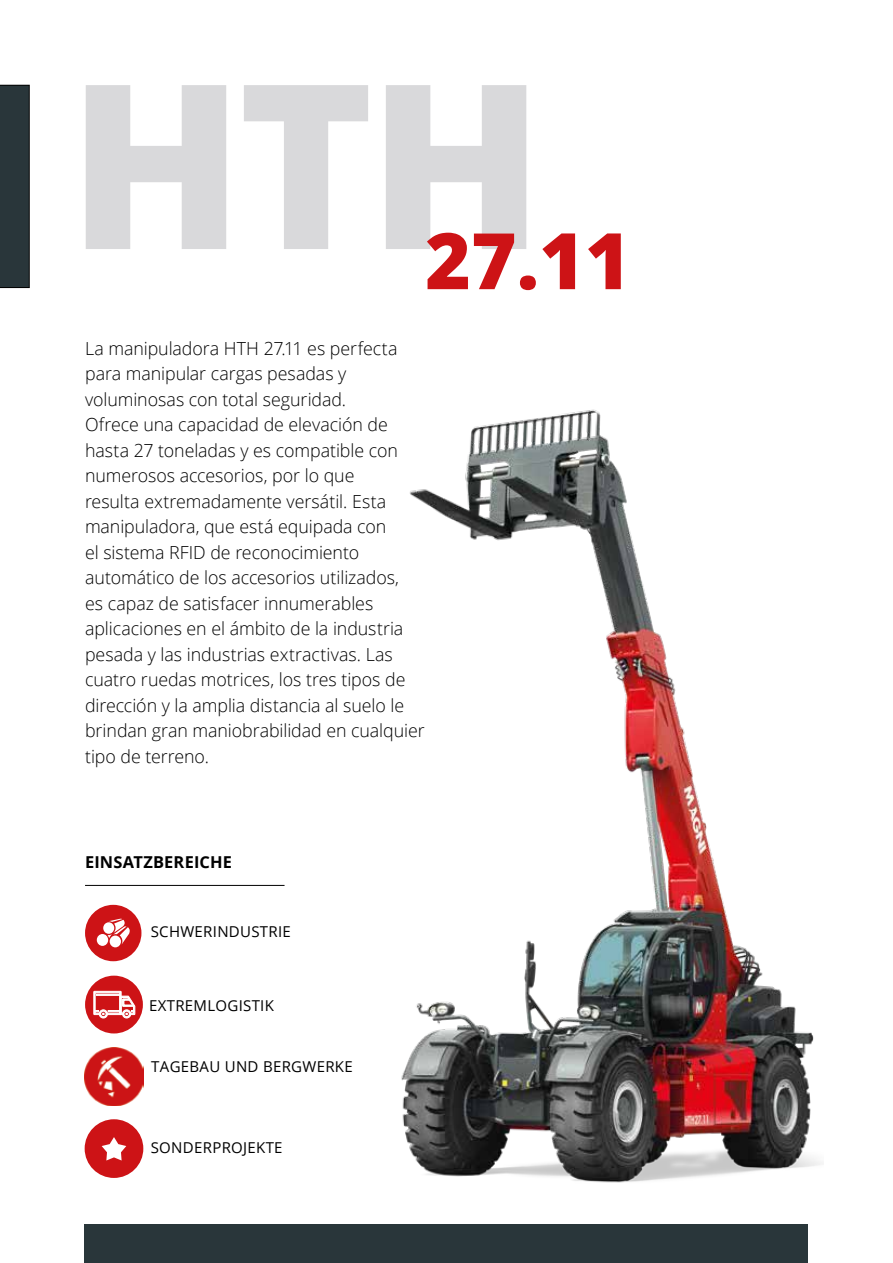
<style>
.page{position:relative;width:893px;height:1263px;background:#fff}
.page>*{position:absolute;margin:0;border:0;box-sizing:border-box;transform-origin:0 0}
.t1{font:800 229.65px "Open Sans";color:#d9d9db}
.t2{font:800 78px "Open Sans";color:#cd1316}
.t3{font:300 18px/25.5px "Open Sans";letter-spacing:-.005em;color:#000}
.t4{font:700 16.35px "Open Sans";letter-spacing:.01em;color:#000}
.t5{font:15px "Open Sans";letter-spacing:.02em;color:#000}
</style>
<div class="page">
<div style="left:0;top:85px;width:29px;height:203px;background:#29363a"></div>
<div style="left:85px;top:1225px;width:723px;height:38px;background:#29363a"></div>
<hr style="left:85px;top:885px;width:200px;height:1px;background:#000">
<img style="left:85px;top:1047px;width:58px;height:59px">
<div style="left:85px;top:1119px;width:58px;height:59px;background:#cd1316;border-radius:50%"></div>
<svg style="left:102px;top:1137px;width:24px;height:23px"></svg>
<div style="left:85px;top:976px;width:58px;height:57px;background:#cd1316;border-radius:50%"></div>
<svg style="left:93px;top:991px;width:42px;height:27px"></svg>
<div style="left:85px;top:905px;width:56px;height:56px;background:#cd1316;border-radius:50%"></div>
<svg style="left:108px;top:919px;width:22px;height:25px"></svg>
<div style="left:110px;top:935px;width:11px;height:12px;background:#fff;border-radius:50%"></div>
<div style="left:103px;top:922px;width:11px;height:12px;background:#fff;border-radius:50%"></div>
<div style="left:97px;top:934px;width:11px;height:12px;background:#fff;border-radius:50%"></div>
<img style="left:221px;top:409px;width:602px;height:774px">
<h1 class="t1" style="left:68px;top:-9px;width:477px">HTH</h1>
<h2 class="t2" style="left:425px;top:201px;width:207px">27.11</h2>
<p class="t3" style="left:85px;top:335px;width:341px">La manipuladora HTH 27.11 es perfecta para manipular cargas pesadas y voluminosas con total seguridad.<br>Ofrece una capacidad de elevación de hasta 27 toneladas y es compatible con numerosos accesorios, por lo que<br>resulta extremadamente versátil. Esta manipuladora, que está equipada con<br>el sistema RFID de reconocimiento automático de los accesorios utilizados,<br>es capaz de satisfacer innumerables aplicaciones en el ámbito de la industria pesada y las industrias extractivas. Las cuatro ruedas motrices, los tres tipos de dirección y la amplia distancia al suelo le brindan gran maniobrabilidad en cualquier tipo de terreno.</p>
<p class="t4" style="left:85px;top:851px;width:148px">EINSATZBEREICHE</p>
<p class="t5" style="left:151px;top:922px;width:142px">SCHWERINDUSTRIE</p>
<p class="t5" style="left:149px;top:995px;width:126px">EXTREMLOGISTIK</p>
<p class="t5" style="left:151px;top:1057px;width:203px">TAGEBAU UND BERGWERKE</p>
<p class="t5" style="left:151px;top:1138px;width:133px">SONDERPROJEKTE</p>
</div>
